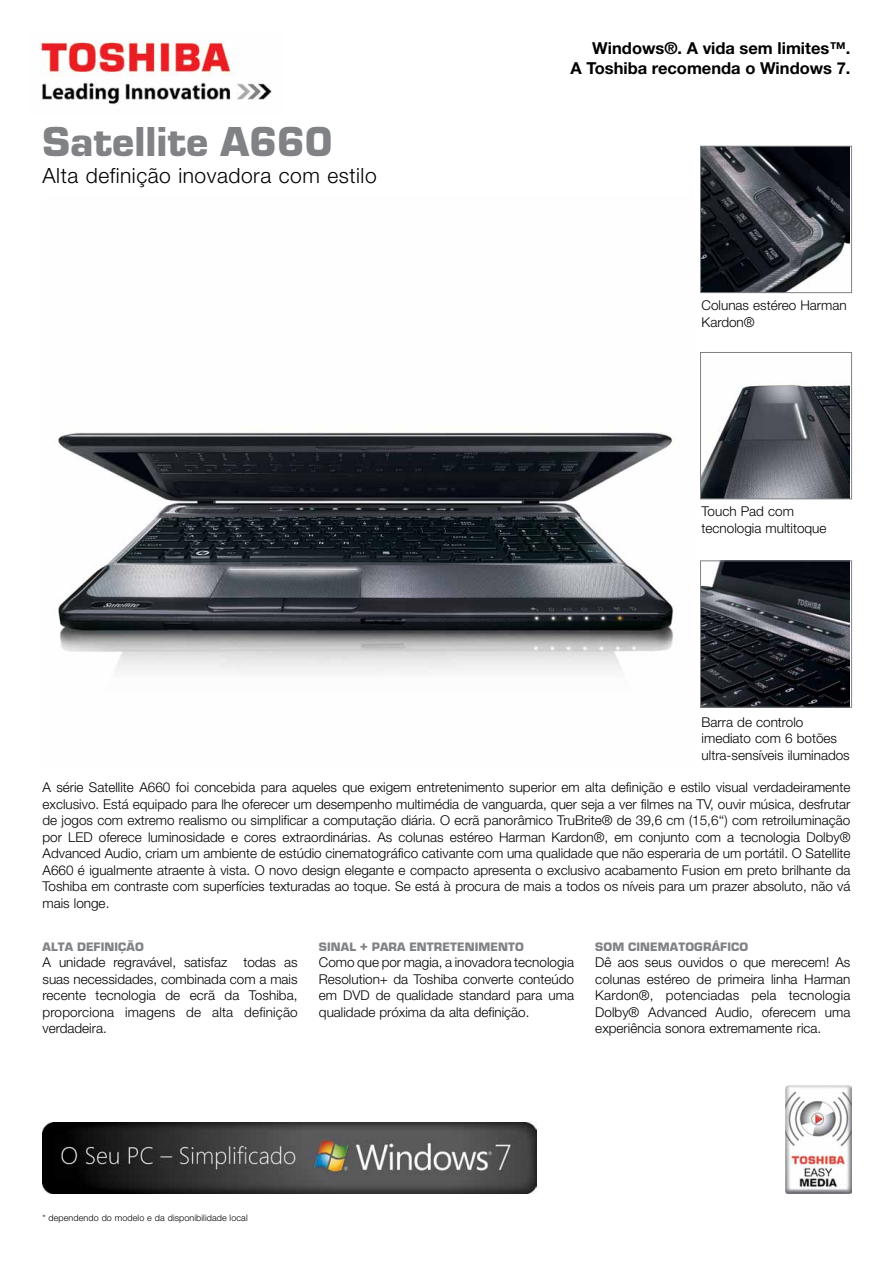
<style>
.page{position:relative;width:893px;height:1263px;background:#fff}
.page>*{position:absolute;margin:0;border:0;box-sizing:border-box;transform-origin:0 0}
.t1{font:900 43.5px "Eurostile";color:#808285}
.t2{font:300 21px "Helvetica Neue LT Pro";letter-spacing:.025em;color:#000}
.t3{font:700 16.5px/19.8px "Helvetica Neue LT Pro";color:#000;text-align:right}
.t4{font:300 13.5px/16.5px "Helvetica Neue LT Pro";color:#000;text-align:justify}
.t5{font:900 12.75px "Eurostile";letter-spacing:.01em;color:#808285}
.t6{font:300 9px "Helvetica Neue LT Pro";letter-spacing:.01em;color:#000}
</style>
<div class="page">
<img style="left:39px;top:41px;width:233px;height:64px">
<img style="left:58px;top:432px;width:617px;height:242px">
<img style="left:702px;top:148px;width:147px;height:143px">
<div style="left:700px;top:146px;width:152px;height:147px;border:1px solid #808285"></div>
<img style="left:702px;top:384px;width:147px;height:113px">
<div style="left:700px;top:352px;width:152px;height:147px;border:1px solid #808285"></div>
<img style="left:702px;top:562px;width:147px;height:144px">
<div style="left:700px;top:560px;width:152px;height:148px;border:1px solid #808285"></div>
<img style="left:43px;top:1123px;width:493px;height:70px">
<img style="left:785px;top:1086px;width:66px;height:107px">
<h1 class="t1" style="left:43px;top:117px;width:292px">Satellite A660</h1>
<h2 class="t2" style="left:43px;top:163px;width:336px">Alta definição inovadora com estilo</h2>
<p class="t3" style="left:571px;top:38px;width:281px">Windows®. A vida sem limites™.<br>A Toshiba recomenda o Windows 7.</p>
<p class="t4" style="left:702px;top:297px;width:147px">Colunas estéreo Harman<br>Kardon®</p>
<p class="t4" style="left:702px;top:503px;width:126px">Touch Pad com tecnologia multitoque</p>
<p class="t4" style="left:702px;top:713px;width:150px;text-align:left">Barra de controlo imediato com 6 botões ultra-sensíveis iluminados</p>
<p class="t4" style="left:43px;top:779px;width:809px">A série Satellite A660 foi concebida para aqueles que exigem entretenimento superior em alta definição e estilo visual verdadeiramente exclusivo. Está equipado para lhe oferecer um desempenho multimédia de vanguarda, quer seja a ver filmes na TV, ouvir música, desfrutar de jogos com extremo realismo ou simplificar a computação diária. O ecrã panorâmico TruBrite® de 39,6 cm (15,6‘‘) com retroiluminação por LED oferece luminosidade e cores extraordinárias. As colunas estéreo Harman Kardon®, em conjunto com a tecnologia Dolby® Advanced Audio, criam um ambiente de estúdio cinematográfico cativante com uma qualidade que não esperaria de um portátil. O Satellite A660 é igualmente atraente à vista. O novo design elegante e compacto apresenta o exclusivo acabamento Fusion em preto brilhante da Toshiba em contraste com superfícies texturadas ao toque. Se está à procura de mais a todos os níveis para um prazer absoluto, não vá mais longe.</p>
<p class="t5" style="left:43px;top:939px;width:103px">ALTA DEFINIÇÃO</p>
<p class="t4" style="left:43px;top:954px;width:257px">A unidade regravável, satisfaz todas as suas necessidades, combinada com a mais recente tecnologia de ecrã da Toshiba, proporciona imagens de alta definição verdadeira.</p>
<p class="t5" style="left:595px;top:939px;width:154px">SOM CINEMATOGRÁFICO</p>
<p class="t4" style="left:595px;top:954px;width:257px">Dê aos seus ouvidos o que merecem! As colunas estéreo de primeira linha Harman Kardon®, potenciadas pela tecnologia Dolby® Advanced Audio, oferecem uma experiência sonora extremamente rica.</p>
<p class="t5" style="left:319px;top:939px;width:206px">SINAL + PARA ENTRETENIMENTO</p>
<p class="t4" style="left:319px;top:954px;width:257px">Como que por magia, a inovadora tecnologia Resolution+ da Toshiba converte conteúdo em DVD de qualidade standard para uma qualidade próxima da alta definição.</p>
<p class="t6" style="left:43px;top:1212px;width:207px">* dependendo do modelo e da disponibilidade local</p>
</div>
